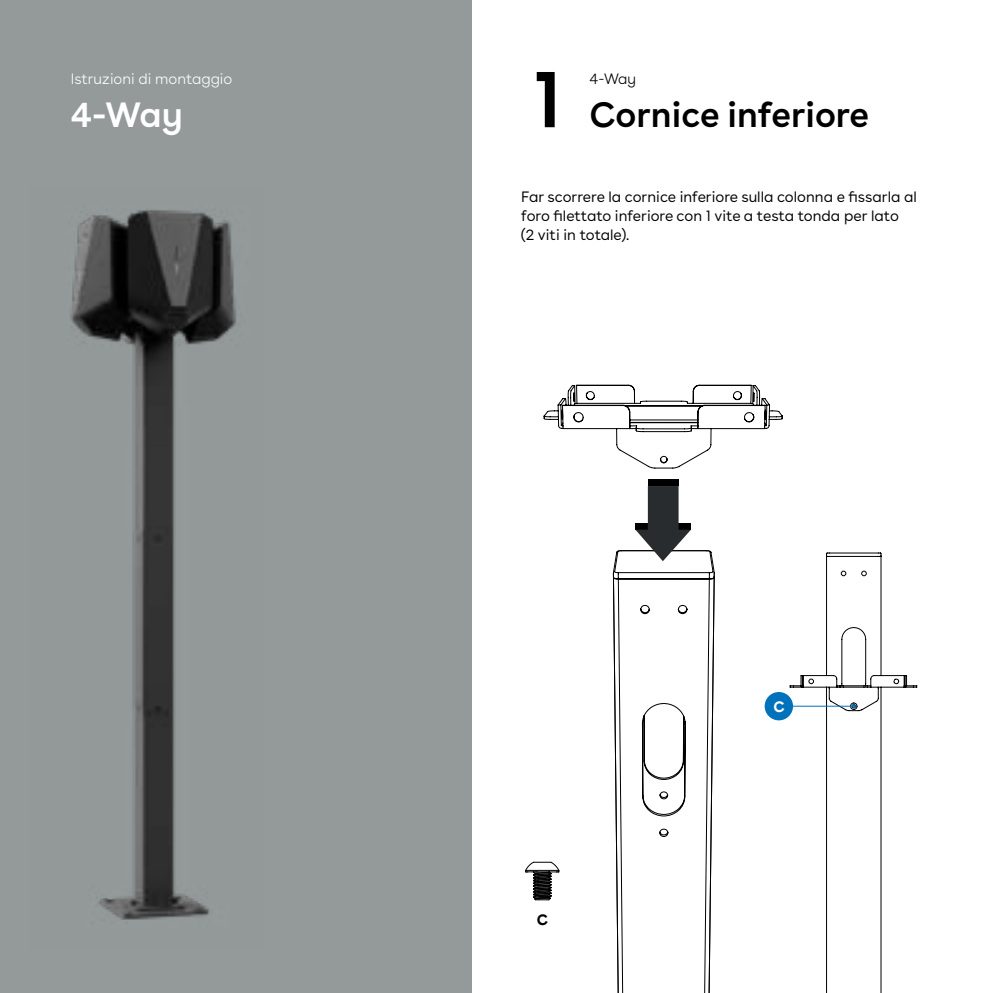
<style>
.page{position:relative;width:993px;height:993px;background:#fff}
.page>*{position:absolute;margin:0;border:0;box-sizing:border-box;transform-origin:0 0}
.t1{font:600 80px "Buenos Aires";color:#000}
.t2{font:600 35px "Buenos Aires";color:#000}
.t3{font:600 35px "Buenos Aires";color:#fff}
.t4{font:15px/18.8px "Buenos Aires";color:#000}
.t5{font:300 15px "Buenos Aires";color:#fff}
.t6{font:300 15px "Buenos Aires";color:#000}
.t7{font:700 15px "Buenos Aires";color:#000}
.t8{font:700 15px "Buenos Aires";color:#fff}
</style>
<div class="page">
<div style="left:0;top:0;width:471px;height:992px;background:#949a9a"></div>
<svg style="left:784px;top:552px;width:134px;height:440px"></svg>
<hr style="left:778px;top:705px;width:75px;height:1px;background:#0072bc">
<svg style="left:851px;top:704px;width:4px;height:4px"></svg>
<svg style="left:525px;top:861px;width:18px;height:39px"></svg>
<img style="left:70px;top:210px;width:166px;height:710px">
<div style="left:764px;top:691px;width:28px;height:29px;background:#0072bc;border-radius:50%"></div>
<svg style="left:543px;top:384px;width:240px;height:608px"></svg>
<div style="left:647px;top:479px;width:31px;height:7px;background:#000"></div>
<svg style="left:635px;top:486px;width:55px;height:75px"></svg>
<p class="t5" style="left:71px;top:67px;width:163px">Istruzioni di montaggio</p>
<h2 class="t3" style="left:71px;top:86px;width:113px">4-Way</h2>
<h1 class="t1" style="left:532px;top:32px;width:31px">1</h1>
<p class="t6" style="left:589px;top:67px;width:48px">4-Way</p>
<h2 class="t2" style="left:589px;top:86px;width:281px">Cornice inferiore</h2>
<p class="t4" style="left:521px;top:186px;width:397px">Far scorrere la cornice inferiore sulla colonna e fissarla al foro filettato inferiore con 1 vite a testa tonda per lato<br>(2 viti in totale).</p>
<p class="t7" style="left:536px;top:906px;width:13px">C</p>
<p class="t8" style="left:773px;top:693px;width:13px">C</p>
</div>
